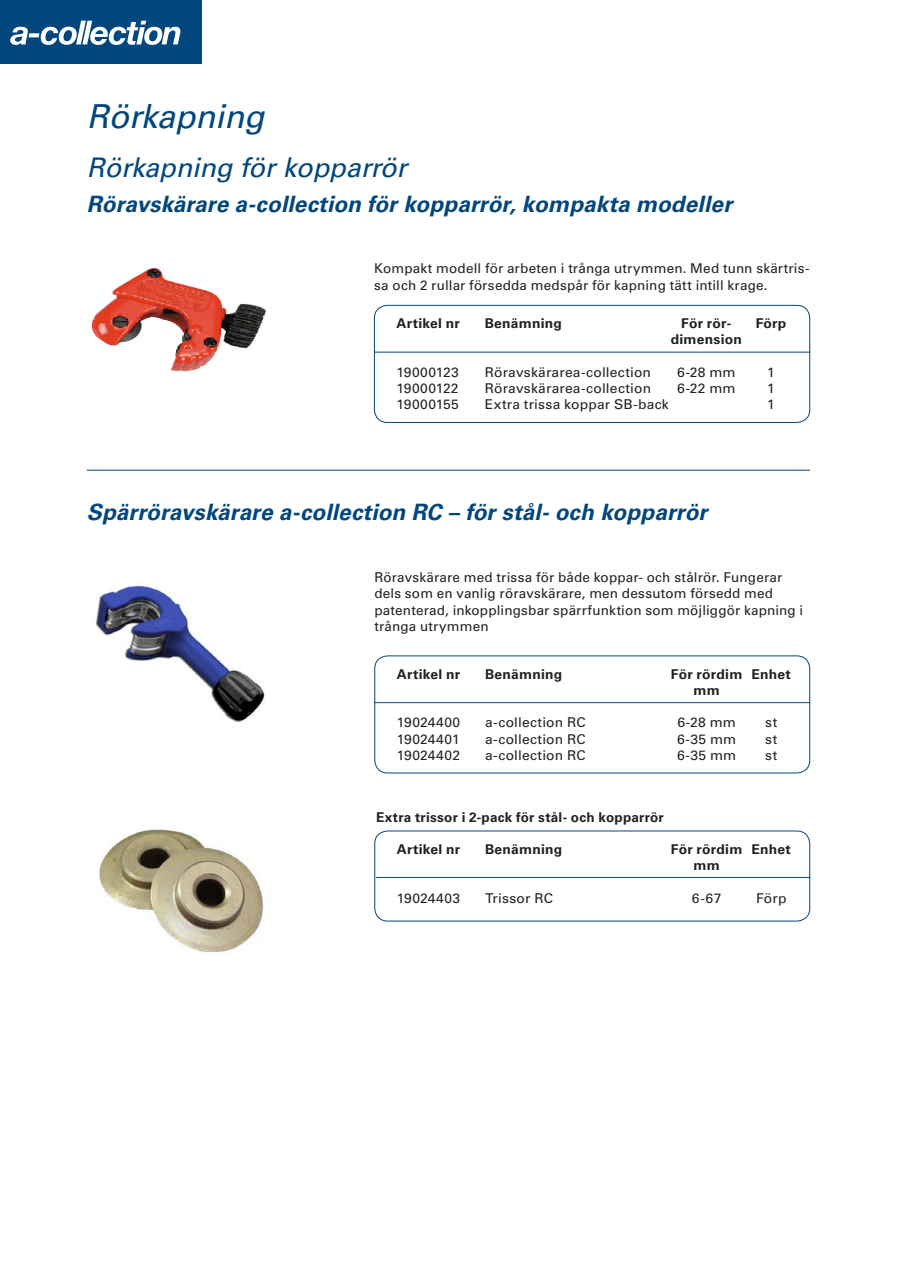
<style>
.page{position:relative;width:897px;height:1267px;background:#fff}
.page>*{position:absolute;margin:0;border:0;box-sizing:border-box;transform-origin:0 0}
.Rubrik{font:italic 33px "Univers LT Std";letter-spacing:-.005em;color:#01467d}
.Rub2{font:italic 27px "Univers LT Std";letter-spacing:-.005em;color:#01467d}
.Underrubrik{font:italic 700 22.5px "Univers LT Std";letter-spacing:.005em;color:#01467d}
.Brödtext{font:13.5px/16.2px "Univers LT Std";letter-spacing:.015em;color:#231f20}
.Tabell_5_special{font:13.5px "Univers LT Std";letter-spacing:.01em;color:#231f20}
.Tabell_5_special-2{font:700 13.5px "Univers LT Std";letter-spacing:.015em;color:#231f20}
.Tabell_5_special-3{font:13.5px "Univers LT Std";letter-spacing:.03em;color:#231f20}
</style>
<div class="page">
<div style="left:0;top:0;width:202px;height:63px;background:#01467d"></div>
<svg style="left:10px;top:21px;width:170px;height:24px"></svg>
<div style="left:374px;top:655px;width:436px;height:118px;border:1px solid #01467d;border-radius:13px"></div>
<div style="left:374px;top:830px;width:436px;height:91px;border:1px solid #01467d;border-radius:13px"></div>
<hr style="left:87px;top:470px;width:723px;height:1px;background:#01467d">
<div style="left:374px;top:305px;width:436px;height:118px;border:1px solid #01467d;border-radius:13px"></div>
<hr style="left:374px;top:352px;width:436px;height:1px;background:#01467d">
<hr style="left:374px;top:702px;width:436px;height:1px;background:#01467d">
<hr style="left:376px;top:877px;width:434px;height:1px;background:#01467d">
<img style="left:91px;top:267px;width:175px;height:105px">
<img style="left:95px;top:585px;width:170px;height:137px">
<img style="left:99px;top:829px;width:165px;height:124px">
<p class="Rubrik" style="left:87px;top:96px;width:179px">Rörkapning</p>
<p class="Rub2" style="left:87px;top:151px;width:322px">Rörkapning för kopparrör</p>
<p class="Underrubrik" style="left:87px;top:191px;width:646px">Röravskärare a-collection för kopparrör, kompakta modeller</p>
<p class="Brödtext" style="left:374px;top:260px;width:437px">Kompakt modell för arbeten i trånga utrymmen. Med tunn skärtris&shy;sa och 2 rullar försedda medspår för kapning tätt intill krage.</p>
<p class="Tabell_5_special-2" style="left:396px;top:315px;width:65px">Artikel nr</p>
<p class="Tabell_5_special-2" style="left:484px;top:315px;width:78px">Benämning</p>
<p class="Tabell_5_special-2" style="left:681px;top:315px;width:52px">För rör-</p>
<p class="Tabell_5_special-2" style="left:755px;top:315px;width:32px">Förp</p>
<p class="Tabell_5_special-2" style="left:670px;top:332px;width:73px">dimension</p>
<p class="Tabell_5_special" style="left:396px;top:364px;width:64px">19000123</p>
<p class="Tabell_5_special" style="left:484px;top:364px;width:168px">Röravskärarea-collection</p>
<p class="Tabell_5_special" style="left:677px;top:364px;width:60px">6-28 mm</p>
<p class="Tabell_5_special" style="left:767px;top:364px;width:9px">1</p>
<p class="Tabell_5_special" style="left:396px;top:380px;width:64px">19000122</p>
<p class="Tabell_5_special" style="left:484px;top:380px;width:168px">Röravskärarea-collection</p>
<p class="Tabell_5_special" style="left:677px;top:380px;width:60px">6-22 mm</p>
<p class="Tabell_5_special" style="left:767px;top:380px;width:9px">1</p>
<p class="Tabell_5_special" style="left:396px;top:396px;width:64px">19000155</p>
<p class="Tabell_5_special" style="left:485px;top:396px;width:185px">Extra trissa koppar SB-back</p>
<p class="Tabell_5_special" style="left:767px;top:396px;width:9px">1</p>
<p class="Underrubrik" style="left:87px;top:499px;width:622px">Spärröravskärare a-collection RC – för stål- och kopparrör</p>
<p class="Brödtext" style="left:374px;top:569px;width:430px">Röravskärare med trissa för både koppar- och stålrör. Fungerar dels som en vanlig röravskärare, men dessutom försedd med patenterad, inkopplingsbar spärrfunktion som möjliggör kapning i trånga utrymmen</p>
<p class="Tabell_5_special-2" style="left:397px;top:666px;width:65px">Artikel nr</p>
<p class="Tabell_5_special-2" style="left:485px;top:666px;width:78px">Benämning</p>
<p class="Tabell_5_special-2" style="left:670px;top:666px;width:122px">För rördim Enhet</p>
<p class="Tabell_5_special-2" style="left:693px;top:682px;width:28px">mm</p>
<p class="Tabell_5_special-3" style="left:397px;top:714px;width:65px">19024400</p>
<p class="Tabell_5_special" style="left:485px;top:714px;width:102px">a-collection RC</p>
<p class="Tabell_5_special" style="left:677px;top:714px;width:60px">6-28 mm</p>
<p class="Tabell_5_special" style="left:765px;top:714px;width:13px">st</p>
<p class="Tabell_5_special" style="left:397px;top:730px;width:64px">19024401</p>
<p class="Tabell_5_special" style="left:485px;top:730px;width:102px">a-collection RC</p>
<p class="Tabell_5_special" style="left:677px;top:730px;width:61px">6-35 mm</p>
<p class="Tabell_5_special" style="left:765px;top:730px;width:13px">st</p>
<p class="Tabell_5_special" style="left:397px;top:747px;width:65px">19024402</p>
<p class="Tabell_5_special" style="left:485px;top:747px;width:102px">a-collection RC</p>
<p class="Tabell_5_special" style="left:677px;top:747px;width:61px">6-35 mm</p>
<p class="Tabell_5_special" style="left:765px;top:747px;width:13px">st</p>
<p class="Tabell_5_special-2" style="left:376px;top:808px;width:289px">Extra trissor i 2-pack för stål- och kopparrör</p>
<p class="Tabell_5_special-2" style="left:397px;top:841px;width:65px">Artikel nr</p>
<p class="Tabell_5_special-2" style="left:485px;top:841px;width:78px">Benämning</p>
<p class="Tabell_5_special-2" style="left:670px;top:841px;width:122px">För rördim Enhet</p>
<p class="Tabell_5_special-2" style="left:693px;top:857px;width:28px">mm</p>
<p class="Tabell_5_special" style="left:397px;top:889px;width:65px">19024403</p>
<p class="Tabell_5_special" style="left:485px;top:889px;width:69px">Trissor RC</p>
<p class="Tabell_5_special" style="left:692px;top:889px;width:31px">6-67</p>
<p class="Tabell_5_special" style="left:756px;top:889px;width:32px">Förp</p>
</div>
